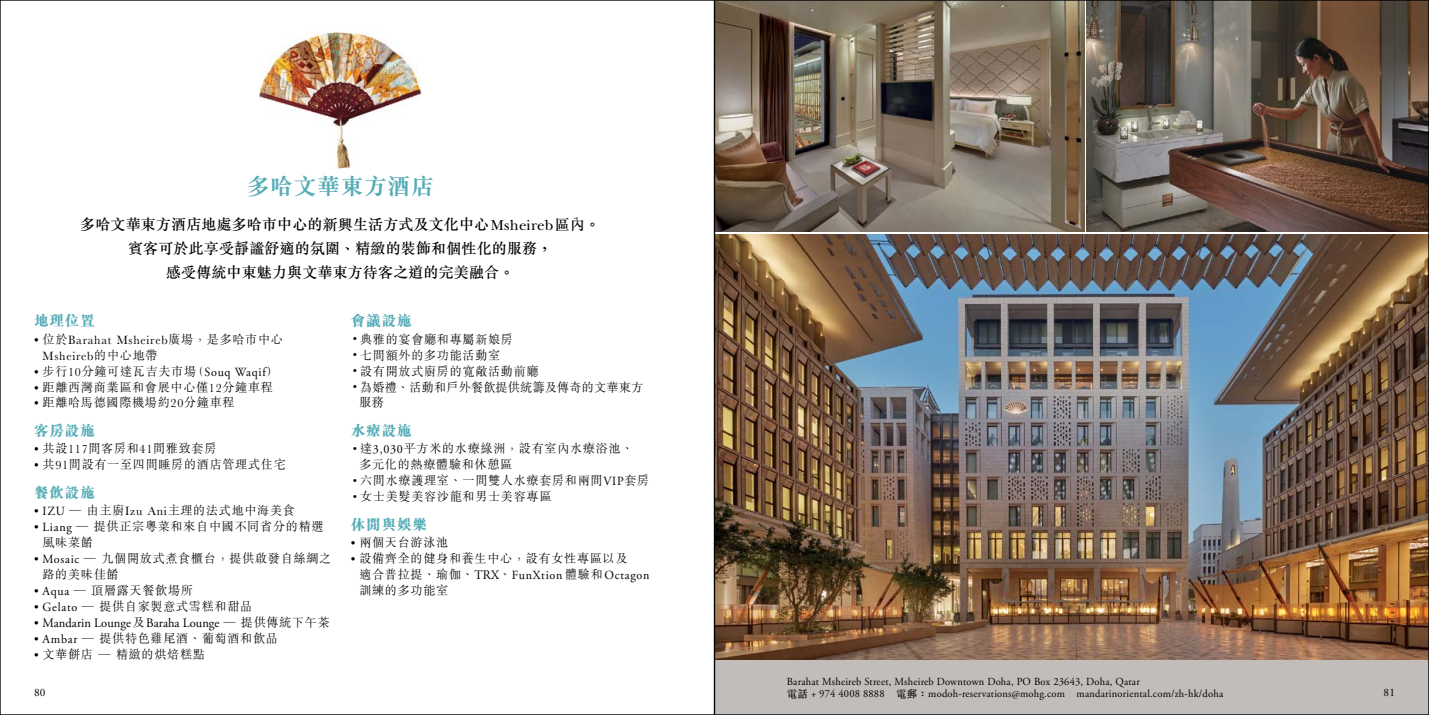
<style>
.page{position:relative;width:1429px;height:715px;background:#fff}
.page>*{position:absolute;margin:0;border:0;box-sizing:border-box;transform-origin:0 0}
.t1{font:700 23.25px "M Sung HK";letter-spacing:.01em;color:#55acb6}
.t2{font:500 15px/24px "M Sung HK";letter-spacing:.01em;color:#000;text-align:center}
.t3{font:800 14.7px "M Sung HK";letter-spacing:.05em;color:#55acb6}
.t4{font:12.9px "Adobe Garamond Pro";letter-spacing:.005em;color:#000}
.t5{font:300 12.45px/15.9px "M Sung HK";letter-spacing:.06em;color:#000}
.t6{font:12.45px "Adobe Garamond Pro";letter-spacing:.06em;color:#000}
.t7{font:300 12.45px/15.9px "M Sung HK";letter-spacing:.02em;color:#000}
.t8{font:11.25px "Adobe Garamond Pro";color:#000}
.t9{font:10.8px/12.8px "Adobe Garamond Pro";letter-spacing:.02em;color:#000}
.s1{font-family:"Adobe Garamond Pro";font-weight:400}
.s2{font-size:12.45px}
.s3{font-family:"M Sung HK";font-weight:300;font-size:12.45px}
.s4{font-size:9px}
.s5{font-family:"M Sung HK";font-weight:300}
.s6{font-size:12.9px}
.s7{font-family:"M Sung HK";font-weight:500}
</style>
<div class="page">
<div style="left:714px;top:659px;width:715px;height:55px;background:#c3bdb9"></div>
<img style="left:259px;top:30px;width:162px;height:139px">
<img style="left:716px;top:2px;width:368px;height:230px">
<img style="left:1086px;top:2px;width:341px;height:230px">
<img style="left:716px;top:234px;width:711px;height:425px">
<h1 class="t1" style="left:246px;top:170px;width:189px">多哈文華東方酒店</h1>
<p class="t2" style="left:80px;top:212px;width:521px">多哈文華東方酒店地處多哈市中心的新興生活方式及文化中心Msheireb區內。賓客可於此享受靜謐舒適的氛圍、精緻的裝飾和個性化的服務，<br>感受傳統中東魅力與文華東方待客之道的完美融合。</p>
<p class="t3" style="left:34px;top:310px;width:63px">地理位置</p>
<p class="t5" style="left:43px;top:330px;width:242px;text-indent:-9px"><span class="s1">•</span> 位於Barahat Msheireb廣場，是多哈市中心<br>Msheireb的中心地帶</p>
<p class="t5" style="left:34px;top:362px;width:246px"><span class="s1">•</span> 步行10分鐘可達瓦吉夫市場（<span class="s1">Souq Waqif</span>）</p>
<p class="t5" style="left:34px;top:378px;width:240px"><span class="s1">•</span> 距離西灣商業區和會展中心僅12分鐘車程</p>
<p class="t5" style="left:34px;top:394px;width:202px"><span class="s1">•</span> 距離哈馬德國際機場約20分鐘車程</p>
<p class="t3" style="left:34px;top:420px;width:63px">客房設施</p>
<p class="t5" style="left:34px;top:440px;width:184px"><span class="s1">•</span> 共設117間客房和41間雅致套房</p>
<p class="t5" style="left:34px;top:456px;width:253px"><span class="s1">•</span> 共91間設有一至四間睡房的酒店管理式住宅</p>
<p class="t3" style="left:34px;top:482px;width:63px">餐飲設施</p>
<p class="t5" style="left:34px;top:502px;width:262px"><span class="s1">• IZU</span> — 由主廚Izu Ani主理的法式地中海美食</p>
<p class="t5" style="left:43px;top:518px;width:282px;text-indent:-9px"><span class="s1">• Liang</span> — 提供正宗粵菜和來自中國不同省分的精選風味菜餚</p>
<p class="t5" style="left:43px;top:550px;width:290px;text-indent:-9px"><span class="s1">• Mosaic</span> — 九個開放式煮食櫃台，提供啟發自絲綢之路的美味佳餚</p>
<p class="t5" style="left:34px;top:581px;width:160px"><span class="s1">• Aqua</span> — 頂層露天餐飲場所</p>
<p class="t5" style="left:34px;top:597px;width:220px"><span class="s1">• Gelato</span> — 提供自家製意式雪糕和甜品</p>
<p class="t4" style="left:34px;top:614px;width:297px"><span class="s2">•</span> Mandarin Lounge<span class="s3">及</span>Baraha Lounge <span class="s3">— 提供傳統下午茶</span></p>
<p class="t5" style="left:34px;top:629px;width:245px"><span class="s1">• Ambar</span> — 提供特色雞尾酒、葡萄酒和飲品</p>
<p class="t5" style="left:34px;top:645px;width:172px"><span class="s1">•</span> 文華餅店 — 精緻的烘焙糕點</p>
<p class="t3" style="left:351px;top:310px;width:63px">會議設施</p>
<p class="t5" style="left:351px;top:330px;width:164px"><span class="s4">•</span>典雅的宴會廳和專屬新娘房</p>
<p class="t5" style="left:351px;top:346px;width:151px"><span class="s4">•</span>七間額外的多功能活動室</p>
<p class="t5" style="left:351px;top:362px;width:189px"><span class="s4">•</span>設有開放式廚房的寬敞活動前廳</p>
<p class="t7" style="left:359px;top:378px;width:285px;text-indent:-9px"><span class="s4">•</span>為婚禮、活動和戶外餐飲提供統籌及傳奇的文華東方服務</p>
<p class="t3" style="left:351px;top:420px;width:63px">水療設施</p>
<p class="t5" style="left:359px;top:440px;width:276px;text-indent:-9px"><span class="s4">•</span>達<span class="s1">3,030</span>平方米的水療綠洲，設有室內水療浴池、多元化的熱療體驗和休憩區</p>
<p class="t5" style="left:351px;top:472px;width:300px"><span class="s4">•</span>六間水療護理室、一間雙人水療套房和兩間<span class="s1">VIP</span>套房</p>
<p class="t5" style="left:351px;top:488px;width:202px"><span class="s4">•</span>女士美髮美容沙龍和男士美容專區</p>
<p class="t3" style="left:351px;top:514px;width:78px">休閒與娛樂</p>
<p class="t5" style="left:351px;top:534px;width:99px"><span class="s1">•</span> 兩個天台游泳池</p>
<p class="t5" style="left:351px;top:550px;width:278px"><span class="s1">•</span> 設備齊全的健身和養生中心，設有女性專區以及</p>
<p class="t6" style="left:359px;top:567px;width:292px"><span class="s5">適合普拉提、瑜伽、</span><span class="s6">TRX</span><span class="s5">、</span>FunXtion <span class="s5">體驗和</span>Octagon</p>
<p class="t5" style="left:359px;top:581px;width:90px">訓練的多功能室</p>
<p class="t9" style="left:787px;top:674px;width:438px">Barahat Msheireb Street, Msheireb Downtown Doha, PO Box 23643, Doha, Qatar<br><span class="s7">電話</span> + 974 4008 8888 <span class="s7">電郵：</span>modoh-reservations@mohg.com mandarinoriental.com/zh-hk/doha</p>
<p class="t8" style="left:34px;top:685px;width:13px">80</p>
<p class="t8" style="left:1383px;top:685px;width:13px">81</p>
</div>
